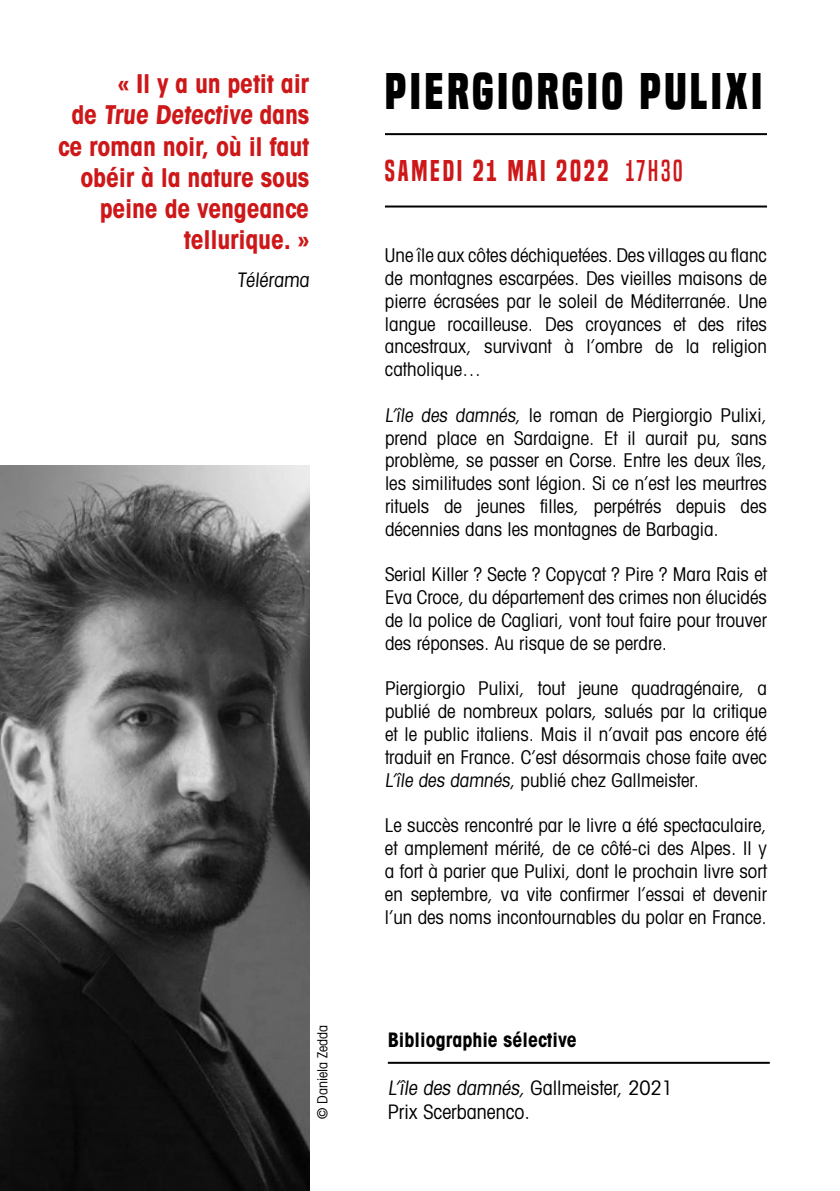
<style>
.page{position:relative;width:840px;height:1191px;background:#fff}
.page>*{position:absolute;margin:0;border:0;box-sizing:border-box;transform-origin:0 0}
.t1{font:700 48px "Built Titling Rg";letter-spacing:.07em;color:#000}
.t2{font:28px "Built Titling Sb";letter-spacing:.1em;color:#cd1719}
.t3{font:700 condensed 26px/31.2px "Avant Garde";letter-spacing:-.01em;color:#cd1719;text-align:right}
.t4{font:condensed 20px "Avant Garde";color:#000}
.t5{font:700 condensed 20px "Avant Garde";color:#000}
.t6{font:condensed 19px/22.8px "Avant Garde";color:#000;text-align:justify}
.t7{font:condensed 14px "Avant Garde";color:#000}
.s1{font-family:"Built Titling Rg"}
</style>
<div class="page">
<hr style="left:385px;top:133px;width:381px;height:2px;background:#000">
<hr style="left:385px;top:205px;width:381px;height:2px;background:#000">
<hr style="left:387px;top:1061px;width:382px;height:2px;background:#000">
<img style="left:0;top:465px;width:309px;height:726px">
<h3 class="t3" style="left:58px;top:68px;width:252px">« Il y a un petit air<br>de True Detective dans ce roman noir, où il faut obéir à la nature sous peine de vengeance tellurique. »</h3>
<p class="t4" style="left:237px;top:268px;width:76px">Télérama</p>
<p class="t7" style="left:313px;top:1119px;width:96px;rotate:-90deg">© Daniela Zedda</p>
<h1 class="t1" style="left:385px;top:62px;width:378px">PIERGIORGIO PULIXI</h1>
<h2 class="t2" style="left:385px;top:154px;width:299px">SAMEDI 21 MAI 2022 <span class="s1">17h30</span></h2>
<p class="t6" style="left:385px;top:243px;width:383px">Une île aux côtes déchiquetées. Des villages au flanc de montagnes escarpées. Des vieilles maisons de pierre écrasées par le soleil de Méditerranée. Une langue rocailleuse. Des croyances et des rites ancestraux, survivant à l’ombre de la religion catholique…</p>
<p class="t6" style="left:385px;top:403px;width:383px">L’île des damnés, le roman de Piergiorgio Pulixi, prend place en Sardaigne. Et il aurait pu, sans problème, se passer en Corse. Entre les deux îles, les similitudes sont légion. Si ce n’est les meurtres rituels de jeunes filles, perpétrés depuis des décennies dans les montagnes de Barbagia.</p>
<p class="t6" style="left:385px;top:563px;width:383px">Serial Killer ? Secte ? Copycat ? Pire ? Mara Rais et Eva Croce, du département des crimes non élucidés de la police de Cagliari, vont tout faire pour trouver des réponses. Au risque de se perdre.</p>
<p class="t6" style="left:385px;top:677px;width:383px">Piergiorgio Pulixi, tout jeune quadragénaire, a publié de nombreux polars, salués par la critique et le public italiens. Mais il n’avait pas encore été traduit en France. C’est désormais chose faite avec L’île des damnés, publié chez Gallmeister.</p>
<p class="t6" style="left:385px;top:813px;width:383px">Le succès rencontré par le livre a été spectaculaire, et amplement mérité, de ce côté-ci des Alpes. Il y a fort à parier que Pulixi, dont le prochain livre sort en septembre, va vite confirmer l’essai et devenir l’un des noms incontournables du polar en France.</p>
<p class="t5" style="left:387px;top:1026px;width:190px">Bibliographie sélective</p>
<p class="t4" style="left:387px;top:1075px;width:286px">L’île des damnés, Gallmeister, 2021</p>
<p class="t4" style="left:387px;top:1099px;width:144px">Prix Scerbanenco.</p>
</div>
